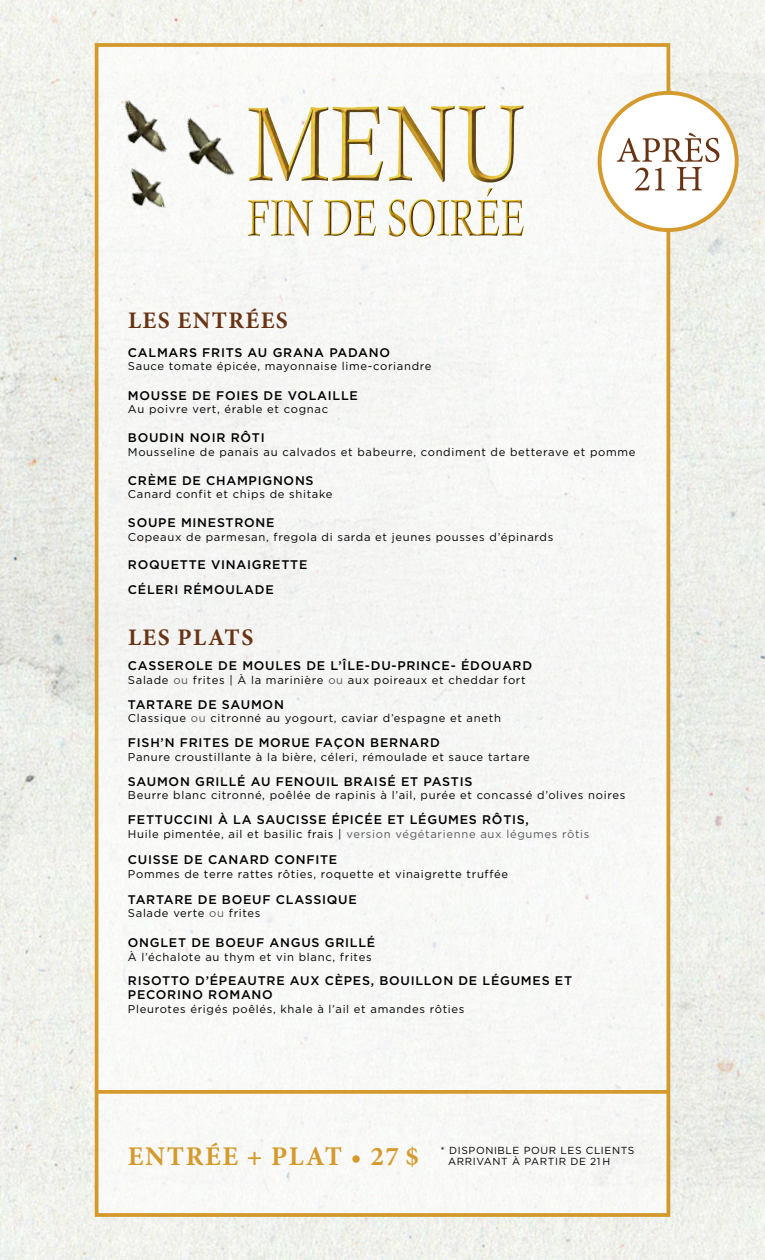
<style>
.page{position:relative;width:765px;height:1260px;background:#fff}
.page>*{position:absolute;margin:0;border:0;box-sizing:border-box;transform-origin:0 0}
.t1{font:700 27px "Minion Pro";letter-spacing:.06em;color:#d49a2c}
.t2{font:700 23.75px "Minion Pro";letter-spacing:.06em;color:#683415}
.t3{font:500 12.5px/24.8px "Gotham";letter-spacing:.06em;color:#000}
.t4{font:11.25px "Gotham";letter-spacing:.06em;color:#000}
.t5{font:11.25px "Gotham";letter-spacing:.06em;color:#58595b}
.t6{font:10.25px/11.1px "Gotham";letter-spacing:.06em;color:#000}
.s1{color:#58595b}
.s2{color:#000}
</style>
<div class="page">
<img style="left:0;top:0;width:765px;height:1260px">
<div style="left:96px;top:45px;width:572px;height:1170px;background:#f7f8f5"></div>
<div style="left:95px;top:43px;width:575px;height:1174px;border:4px solid #d3992b"></div>
<svg style="left:98px;top:1090px;width:570px;height:4px;background:#d69f38"></svg>
<img style="left:97px;top:84px;width:138px;height:155px">
<img style="left:248px;top:100px;width:276px;height:141px">
<svg style="left:598px;top:91px;width:141px;height:141px"></svg>
<h2 class="t2" style="left:128px;top:306px;width:161px">LES ENTRÉES</h2>
<p class="t3" style="left:128px;top:339px;width:264px">CALMARS FRITS AU GRANA PADANO</p>
<p class="t4" style="left:128px;top:359px;width:305px">Sauce tomate épicée, mayonnaise lime-coriandre</p>
<p class="t3" style="left:128px;top:383px;width:231px">MOUSSE DE FOIES DE VOLAILLE</p>
<p class="t4" style="left:128px;top:402px;width:202px">Au poivre vert, érable et cognac</p>
<p class="t3" style="left:128px;top:425px;width:138px">BOUDIN NOIR RÔTI</p>
<p class="t4" style="left:128px;top:445px;width:509px">Mousseline de panais au calvados et babeurre, condiment de betterave et pomme</p>
<p class="t3" style="left:128px;top:467px;width:187px">CRÈME DE CHAMPIGNONS</p>
<p class="t4" style="left:128px;top:487px;width:206px">Canard confit et chips de shitake</p>
<p class="t3" style="left:128px;top:510px;width:148px">SOUPE MINESTRONE</p>
<p class="t4" style="left:128px;top:530px;width:427px">Copeaux de parmesan, fregola di sarda et jeunes pousses d’épinards</p>
<p class="t3" style="left:128px;top:552px;width:181px">ROQUETTE VINAIGRETTE<br>CÉLERI RÉMOULADE</p>
<h2 class="t2" style="left:128px;top:623px;width:127px">LES PLATS</h2>
<p class="t3" style="left:128px;top:653px;width:406px">CASSEROLE DE MOULES DE L’ÎLE-DU-PRINCE- ÉDOUARD</p>
<p class="t4" style="left:128px;top:673px;width:399px">Salade <span class="s1">ou</span> frites | À la marinière <span class="s1">ou</span> aux poireaux et cheddar fort</p>
<p class="t3" style="left:128px;top:692px;width:157px">TARTARE DE SAUMON</p>
<p class="t4" style="left:128px;top:711px;width:374px">Classique <span class="s1">ou</span> citronné au yogourt, caviar d’espagne et aneth</p>
<p class="t3" style="left:128px;top:730px;width:313px">FISH’N FRITES DE MORUE FAÇON BERNARD</p>
<p class="t4" style="left:128px;top:750px;width:403px">Panure croustillante à la bière, céleri, rémoulade et sauce tartare</p>
<p class="t3" style="left:128px;top:769px;width:346px">SAUMON GRILLÉ AU FENOUIL BRAISÉ ET PASTIS</p>
<p class="t4" style="left:128px;top:788px;width:499px">Beurre blanc citronné, poêlée de rapinis à l’ail, purée et concassé d’olives noires</p>
<p class="t3" style="left:128px;top:807px;width:403px">FETTUCCINI À LA SAUCISSE ÉPICÉE ET LÉGUMES RÔTIS,</p>
<p class="t5" style="left:128px;top:827px;width:463px"><span class="s2">Huile pimentée, ail et basilic frais |</span> version végétarienne aux légumes rôtis</p>
<p class="t3" style="left:128px;top:847px;width:211px">CUISSE DE CANARD CONFITE</p>
<p class="t4" style="left:128px;top:867px;width:382px">Pommes de terre rattes rôties, roquette et vinaigrette truffée</p>
<p class="t3" style="left:128px;top:887px;width:230px">TARTARE DE BOEUF CLASSIQUE</p>
<p class="t4" style="left:128px;top:906px;width:134px">Salade verte <span class="s1">ou</span> frites</p>
<p class="t3" style="left:128px;top:930px;width:249px">ONGLET DE BOEUF ANGUS GRILLÉ</p>
<p class="t4" style="left:128px;top:949px;width:245px">À l’échalote au thym et vin blanc, frites</p>
<p class="t3" style="left:128px;top:974px;width:446px;line-height:13.8px">RISOTTO D’ÉPEAUTRE AUX CÈPES, BOUILLON DE LÉGUMES ET<br>PECORINO ROMANO</p>
<p class="t4" style="left:128px;top:1002px;width:338px">Pleurotes érigés poêlés, khale à l’ail et amandes rôties</p>
<h1 class="t1" style="left:128px;top:1141px;width:293px">ENTRÉE + PLAT • 27 $</h1>
<p class="t6" style="left:448px;top:1145px;width:188px;text-indent:-8px">* DISPONIBLE POUR LES CLIENTS<br>ARRIVANT À PARTIR DE 21 H</p>
</div>
